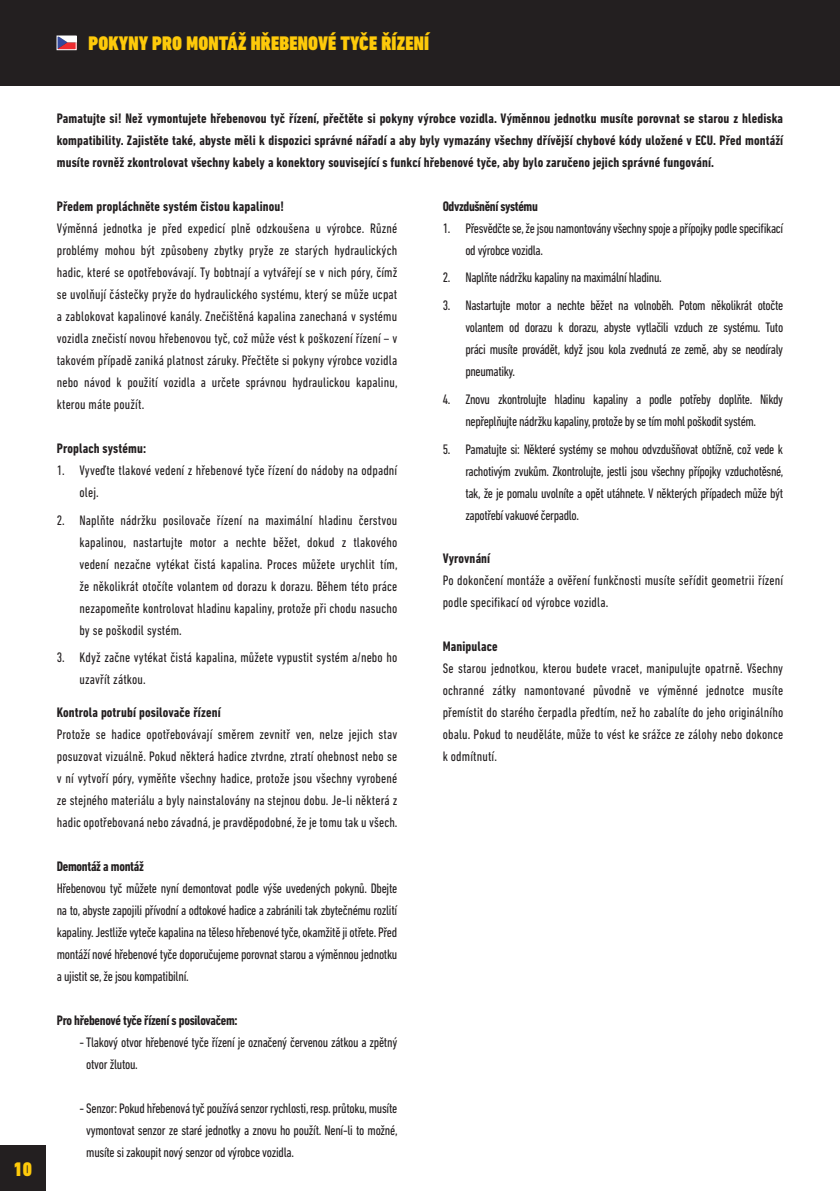
<style>
.page{position:relative;width:840px;height:1191px;background:#fff}
.page>*{position:absolute;margin:0;border:0;box-sizing:border-box;transform-origin:0 0}
.t1{font:900 condensed 20px "DIN Next LT Pro";letter-spacing:.01em;color:#feca0a}
.Brød{font:condensed 14px/22px "DIN Next LT Pro";letter-spacing:.01em;color:#231f20;text-align:justify}
.Liste{font:condensed 14px/22px "DIN Next LT Pro";letter-spacing:-.025em;color:#231f20;text-align:justify}
.Overunderskrift{font:700 condensed 14px/22px "DIN Next LT Pro";letter-spacing:.01em;color:#231f20;text-align:justify}
.Liste-2{font:condensed 14px/22px "DIN Next LT Pro";letter-spacing:.01em;color:#231f20}
.Mellemrubrik{font:700 condensed 14px "DIN Next LT Pro";letter-spacing:.01em;color:#231f20}
.Brød-2{font:condensed 14px/22px "DIN Next LT Pro";letter-spacing:-.02em;color:#231f20}
.Mellemrubrik-2{font:700 condensed 14px "DIN Next LT Pro";letter-spacing:-.02em;color:#231f20}
.Mellemrubrik-3{font:700 condensed 14px "DIN Next LT Pro";letter-spacing:-.025em;color:#231f20}
</style>
<div class="page">
<div style="left:0;top:1145px;width:45px;height:46px;background:#231f20"></div>
<div style="left:0;top:0;width:839px;height:85px;background:#231f20"></div>
<svg style="left:59px;top:38px;width:15px;height:10px"></svg>
<div style="left:57px;top:36px;width:19px;height:14px;border:1px solid #fff"></div>
<h1 class="t1" style="left:13px;top:1157px;width:20px">10</h1>
<p class="t1" style="left:88px;top:32px;width:342px">POKYNY PRO MONTÁŽ HŘEBENOVÉ TYČE ŘÍZENÍ</p>
<p class="Overunderskrift" style="left:57px;top:107px;width:727px">Pamatujte si! Než vymontujete hřebenovou tyč řízení, přečtěte si pokyny výrobce vozidla. Výměnnou jednotku musíte porovnat se starou z hlediska kompatibility. Zajistěte také, abyste měli k dispozici správné nářadí a aby byly vymazány všechny dřívější chybové kódy uložené v ECU. Před montáží musíte rovněž zkontrolovat všechny kabely a konektory související s funkcí hřebenové tyče, aby bylo zaručeno jejich správné fungování.</p>
<p class="Mellemrubrik" style="left:57px;top:198px;width:229px">Předem propláchněte systém čistou kapalinou!</p>
<p class="Brød" style="left:57px;top:217px;width:342px">Výměnná jednotka je před expedicí plně odzkoušena u výrobce. Různé problémy mohou být způsobeny zbytky pryže ze starých hydraulických hadic, které se opotřebovávají. Ty bobtnají a vytvářejí se v nich póry, čímž se uvolňují částečky pryže do hydraulického systému, který se může ucpat a zablokovat kapalinové kanály. Znečištěná kapalina zanechaná v systému vozidla znečistí novou hřebenovou tyč, což může vést k poškození řízení – v takovém případě zaniká platnost záruky. Přečtěte si pokyny výrobce vozidla nebo návod k použití vozidla a určete správnou hydraulickou kapalinu, kterou máte použít.</p>
<p class="Mellemrubrik" style="left:57px;top:440px;width:91px">Proplach systému:</p>
<p class="Liste-2" style="left:79px;top:459px;width:319px;text-indent:-23px">1. Vyveďte tlakové vedení z hřebenové tyče řízení do nádoby na odpadní olej.</p>
<p class="Liste" style="left:79px;top:509px;width:319px;text-indent:-23px">2. Naplňte nádržku posilovače řízení na maximální hladinu čerstvou kapalinou, nastartujte motor a nechte běžet, dokud z tlakového vedení nezačne vytékat čistá kapalina. Proces můžete urychlit tím, že několikrát otočíte volantem od dorazu k dorazu. Během této práce nezapomeňte kontrolovat hladinu kapaliny, protože při chodu nasucho by se poškodil systém.</p>
<p class="Liste-2" style="left:79px;top:646px;width:319px;text-indent:-23px">3. Když začne vytékat čistá kapalina, můžete vypustit systém a/nebo ho uzavřít zátkou.</p>
<p class="Mellemrubrik" style="left:57px;top:704px;width:165px">Kontrola potrubí posilovače řízení</p>
<p class="Brød" style="left:57px;top:723px;width:342px">Protože se hadice opotřebovávají směrem zevnitř ven, nelze jejich stav posuzovat vizuálně. Pokud některá hadice ztvrdne, ztratí ohebnost nebo se v ní vytvoří póry, vyměňte všechny hadice, protože jsou všechny vyrobené ze stejného materiálu a byly nainstalovány na stejnou dobu. Je-li některá z hadic opotřebovaná nebo závadná, je pravděpodobné, že je tomu tak u všech.</p>
<p class="Mellemrubrik-2" style="left:57px;top:858px;width:89px">Demontáž a montáž</p>
<p class="Brød" style="left:57px;top:877px;width:342px">Hřebenovou tyč můžete nyní demontovat podle výše uvedených pokynů. Dbejte na to, abyste zapojili přívodní a odtokové hadice a zabránili tak zbytečnému rozlití kapaliny. Jestliže vyteče kapalina na těleso hřebenové tyče, okamžitě ji otřete. Před montáží nové hřebenové tyče doporučujeme porovnat starou a výměnnou jednotku a ujistit se, že jsou kompatibilní.</p>
<p class="Mellemrubrik-2" style="left:57px;top:1012px;width:182px">Pro hřebenové tyče řízení s posilovačem:</p>
<p class="Brød-2" style="left:86px;top:1031px;width:312px;text-indent:-7px">- Tlakový otvor hřebenové tyče řízení je označený červenou zátkou a zpětný otvor žlutou.</p>
<p class="Brød" style="left:86px;top:1097px;width:312px;text-indent:-7px">- Senzor: Pokud hřebenová tyč používá senzor rychlosti, resp. průtoku, musíte vymontovat senzor ze staré jednotky a znovu ho použít. Není-li to možné, musíte si zakoupit nový senzor od výrobce vozidla.</p>
<p class="Mellemrubrik-3" style="left:442px;top:198px;width:97px">Odvzdušnění systému</p>
<p class="Liste" style="left:465px;top:217px;width:319px;text-indent:-23px">1. Přesvědčte se, že jsou namontovány všechny spoje a přípojky podle specifikací od výrobce vozidla.</p>
<p class="Liste" style="left:442px;top:267px;width:220px">2. Naplňte nádržku kapaliny na maximální hladinu.</p>
<p class="Liste" style="left:465px;top:294px;width:319px;text-indent:-23px">3. Nastartujte motor a nechte běžet na volnoběh. Potom několikrát otočte volantem od dorazu k dorazu, abyste vytlačili vzduch ze systému. Tuto práci musíte provádět, když jsou kola zvednutá ze země, aby se neodíraly pneumatiky.</p>
<p class="Liste" style="left:442px;top:388px;width:342px;text-align:center">4. Znovu zkontrolujte hladinu kapaliny a podle potřeby doplňte. Nikdy nepřeplňujte nádržku kapaliny, protože by se tím mohl poškodit systém.</p>
<p class="Liste" style="left:465px;top:438px;width:319px;text-indent:-23px">5. Pamatujte si: Některé systémy se mohou odvzdušňovat obtížně, což vede k rachotivým zvukům. Zkontrolujte, jestli jsou všechny přípojky vzduchotěsné, tak, že je pomalu uvolníte a opět utáhnete. V některých případech může být zapotřebí vakuové čerpadlo.</p>
<p class="Mellemrubrik" style="left:442px;top:550px;width:49px">Vyrovnání</p>
<p class="Brød" style="left:442px;top:569px;width:342px">Po dokončení montáže a ověření funkčnosti musíte seřídit geometrii řízení podle specifikací od výrobce vozidla.</p>
<p class="Mellemrubrik" style="left:442px;top:638px;width:56px">Manipulace</p>
<p class="Brød" style="left:442px;top:657px;width:342px">Se starou jednotkou, kterou budete vracet, manipulujte opatrně. Všechny ochranné zátky namontované původně ve výměnné jednotce musíte přemístit do starého čerpadla předtím, než ho zabalíte do jeho originálního obalu. Pokud to neuděláte, může to vést ke srážce ze zálohy nebo dokonce k odmítnutí.</p>
</div>
